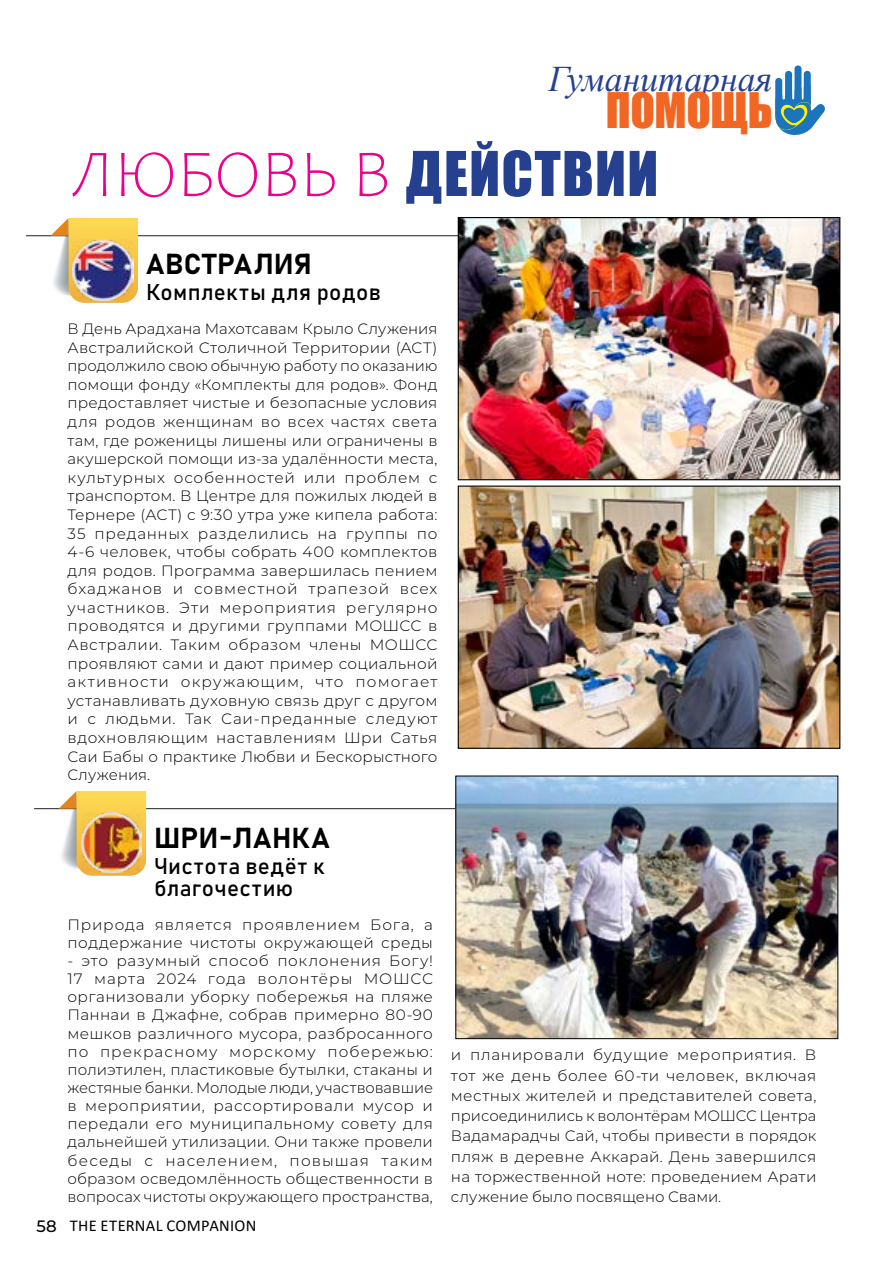
<style>
.page{position:relative;width:893px;height:1263px;background:#fff}
.page>*{position:absolute;margin:0;border:0;box-sizing:border-box;transform-origin:0 0}
.t1{font:57px "Impact";letter-spacing:.025em;color:#25408f}
.t2{font:45px "Impact";letter-spacing:-.01em;color:#f16623}
.t3{font:italic 36px "Times New Roman";letter-spacing:-.02em;color:#25408f}
.t4{font:28.5px "Bahnschrift";letter-spacing:.015em;color:#000}
.t5{font:22.5px/22.5px "Bahnschrift";letter-spacing:.01em;color:#000}
.t6{font:16.5px "Calibri";letter-spacing:.02em;color:#000}
.t7{font:300 15px/18.6px "Montserrat";letter-spacing:.015em;color:#000;text-align:justify}
.t8{font:300 15px/18.1px "Montserrat";letter-spacing:.045em;color:#000}
.s1{font-family:"Candara";font-weight:300;font-size:67.5px;color:#ec008c}
.s2{font-family:"Montserrat";font-weight:500}
</style>
<div class="page">
<hr style="left:26px;top:235px;width:463px;height:1px;background:#231f20">
<svg style="left:50px;top:218px;width:88px;height:85px"></svg>
<img style="left:73px;top:239px;width:61px;height:61px">
<img style="left:460px;top:219px;width:378px;height:259px">
<div style="left:458px;top:217px;width:382px;height:263px;border:1px solid #000"></div>
<img style="left:460px;top:487px;width:378px;height:260px">
<div style="left:458px;top:485px;width:382px;height:264px;border:1px solid #000"></div>
<svg style="left:775px;top:65px;width:50px;height:70px"></svg>
<hr style="left:34px;top:808px;width:606px;height:1px;background:#231f20">
<svg style="left:58px;top:791px;width:88px;height:85px"></svg>
<img style="left:457px;top:778px;width:379px;height:259px">
<div style="left:455px;top:776px;width:383px;height:263px;border:1px solid #000"></div>
<img style="left:81px;top:812px;width:61px;height:61px">
<h3 class="t3" style="left:549px;top:54px;width:225px">Гуманитарная</h3>
<h2 class="t2" style="left:606px;top:76px;width:168px">ПОМОЩЬ</h2>
<h1 class="t1" style="left:72px;top:129px;width:587px"><span class="s1">ЛЮБОВЬ В</span> ДЕЙСТВИИ</h1>
<h3 class="t4" style="left:146px;top:243px;width:167px">АВСТРАЛИЯ</h3>
<h3 class="t5" style="left:146px;top:279px;width:236px">Комплекты для родов</h3>
<p class="t7" style="left:68px;top:319px;width:371px">В День Арадхана Махотсавам Крыло Служения Австралийской Столичной Территории (ACT) продолжило свою обычную работу по оказанию помощи фонду «Комплекты для родов». Фонд предоставляет чистые и безопасные условия для родов женщинам во всех частях света там, где роженицы лишены или ограничены в акушерской помощи из-за удалённости места, культурных особенностей или проблем с транспортом. В Центре для пожилых людей в Тернере (АСТ) с 9:30 утра уже кипела работа:<br>35 преданных разделились на группы по 4-6 человек, чтобы собрать 400 комплектов для родов. Программа завершилась пением бхаджанов и совместной трапезой всех участников. Эти мероприятия регулярно проводятся и другими группами МОШСС в Австралии. Таким образом члены МОШСС проявляют сами и дают пример социальной активности окружающим, что помогает устанавливать духовную связь друг с другом и с людьми. Так Саи-преданные следуют вдохновляющим наставлениям Шри Сатья Саи Бабы о практике Любви и Бескорыстного Служения.</p>
<h3 class="t4" style="left:154px;top:816px;width:177px">ШРИ-ЛАНКА</h3>
<h3 class="t5" style="left:154px;top:853px;width:172px">Чистота ведёт к благочестию</h3>
<p class="t8" style="left:68px;top:915px;width:367px">Природа является проявлением Бога, а поддержание чистоты окружающей среды</p>
<p class="t7" style="left:68px;top:951px;width:367px;line-height:18.1px">- это разумный способ поклонения Богу!<br>17 марта 2024 года волонтёры МОШСС организовали уборку побережья на пляже Паннаи в Джафне, собрав примерно 80-90 мешков различного мусора, разбросанного по прекрасному морскому побережью: полиэтилен, пластиковые бутылки, стаканы и жестяные банки. Молодые люди, участвовавшие в мероприятии, рассортировали мусор и передали его муниципальному совету для дальнейшей утилизации. Они также провели беседы с населением, повышая таким образом осведомлённость общественности в вопросах чистоты окружающего пространства,</p>
<p class="t6" style="left:37px;top:1214px;width:221px"><span class="s2">58</span> THE ETERNAL COMPANION</p>
<p class="t7" style="left:451px;top:1044px;width:367px;line-height:20.2px">и планировали будущие мероприятия. В тот же день более 60-ти человек, включая местных жителей и представителей совета, присоединились к волонтёрам МОШСС Центра Вадамарадчы Сай, чтобы привести в порядок пляж в деревне Аккарай. День завершился на торжественной ноте: проведением Арати служение было посвящено Свами.</p>
</div>
